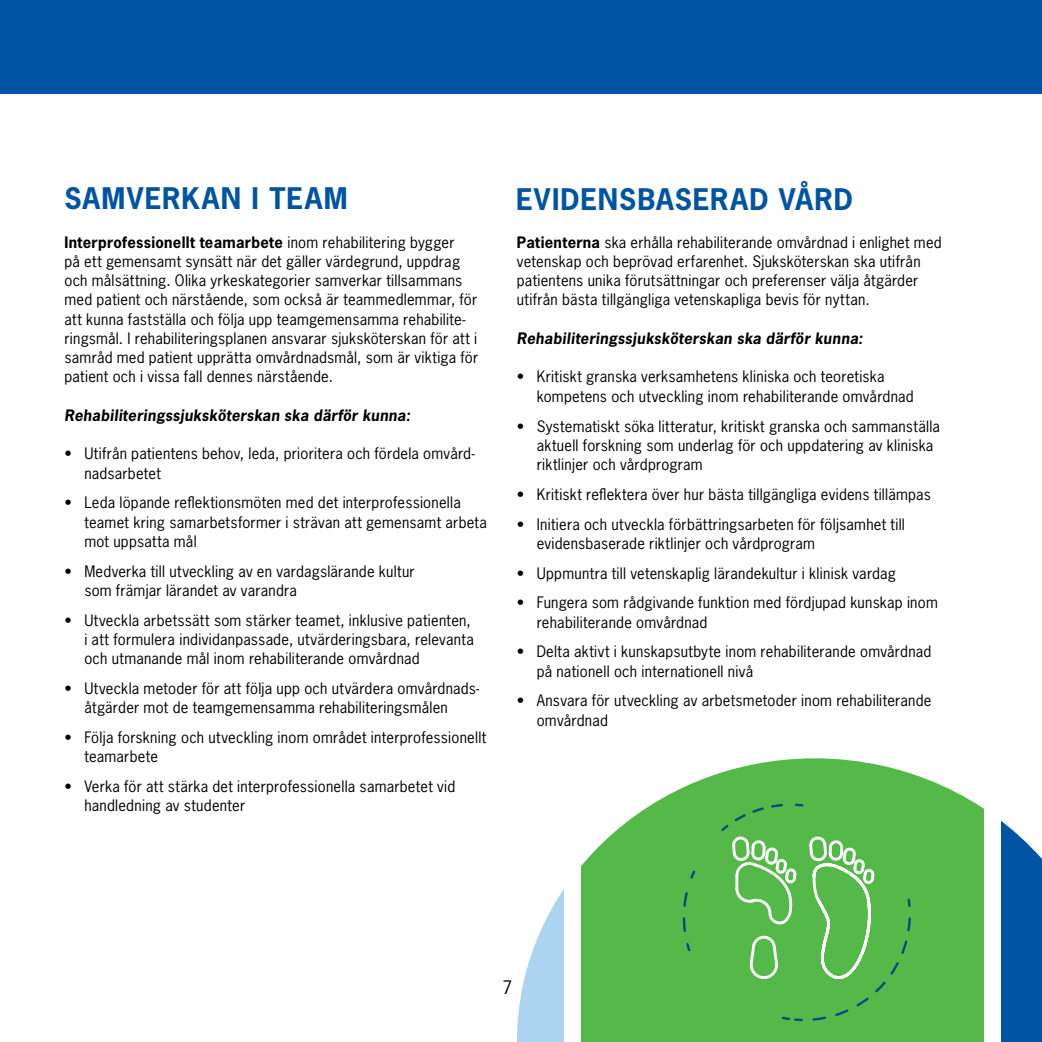
<style>
.page{position:relative;width:1042px;height:1042px;background:#fff}
.page>*{position:absolute;margin:0;border:0;box-sizing:border-box;transform-origin:0 0}
.t1{font:700 28px "News Gothic Std";letter-spacing:.035em;color:#0054a4}
.t2{font:17.5px "News Gothic Std";color:#000}
.t3{font:14.88px/19.2px "News Gothic Std";letter-spacing:.015em;color:#000}
.t4{font:italic 700 14.88px "News Gothic Std";letter-spacing:.02em;color:#000}
.s1{font-weight:700}
</style>
<div class="page">
<div style="left:0;top:0;width:1042px;height:94px;background:#0054a4"></div>
<svg style="left:517px;top:889px;width:47px;height:153px;fill:#acd4f1"></svg>
<svg style="left:1001px;top:821px;width:41px;height:221px;background:#1461ab"></svg>
<svg style="left:581px;top:758px;width:403px;height:284px;fill:#54b948"></svg>
<svg style="left:664px;top:802px;width:248px;height:220px;background:#5cbb52"></svg>
<h1 class="t1" style="left:64px;top:180px;width:285px">SAMVERKAN I TEAM</h1>
<h1 class="t1" style="left:516px;top:181px;width:338px">EVIDENSBASERAD VÅRD</h1>
<p class="t3" style="left:517px;top:232px;width:426px"><span class="s1">Patienterna</span> ska erhålla rehabiliterande omvårdnad i enlighet med vetenskap och beprövad erfarenhet. Sjuksköterskan ska utifrån patientens unika förutsättningar och preferenser välja åtgärder utifrån bästa tillgängliga vetenskapliga bevis för nyttan.</p>
<p class="t4" style="left:517px;top:328px;width:347px">Rehabiliteringssjuksköterskan ska därför kunna:</p>
<p class="t3" style="left:537px;top:367px;width:378px;text-indent:-20px">• Kritiskt granska verksamhetens kliniska och teoretiska kompetens och utveckling inom rehabiliterande omvårdnad</p>
<p class="t3" style="left:537px;top:416px;width:405px;text-indent:-20px">• Systematiskt söka litteratur, kritiskt granska och sammanställa aktuell forskning som underlag för och uppdatering av kliniska riktlinjer och vårdprogram</p>
<p class="t3" style="left:517px;top:484px;width:415px">• Kritiskt reflektera över hur bästa tillgängliga evidens tillämpas</p>
<p class="t3" style="left:537px;top:514px;width:370px;text-indent:-20px">• Initiera och utveckla förbättringsarbeten för följsamhet till evidensbaserade riktlinjer och vårdprogram</p>
<p class="t3" style="left:517px;top:563px;width:381px">• Uppmuntra till vetenskaplig lärandekultur i klinisk vardag</p>
<p class="t3" style="left:537px;top:593px;width:403px;text-indent:-20px">• Fungera som rådgivande funktion med fördjupad kunskap inom rehabiliterande omvårdnad</p>
<p class="t3" style="left:537px;top:642px;width:396px;text-indent:-20px">• Delta aktivt i kunskapsutbyte inom rehabiliterande omvårdnad på nationell och internationell nivå</p>
<p class="t3" style="left:537px;top:691px;width:396px;text-indent:-20px">• Ansvara för utveckling av arbetsmetoder inom rehabiliterande omvårdnad</p>
<p class="t3" style="left:64px;top:232px;width:415px"><span class="s1">Interprofessionellt teamarbete</span> inom rehabilitering bygger<br>på ett gemensamt synsätt när det gäller värdegrund, uppdrag och målsättning. Olika yrkeskategorier samverkar tillsammans med patient och närstående, som också är teammedlemmar, för att kunna fastställa och följa upp teamgemensamma rehabilite&shy;ringsmål. I rehabiliteringsplanen ansvarar sjuksköterskan för att i samråd med patient upprätta omvårdnadsmål, som är viktiga för patient och i vissa fall dennes närstående.</p>
<p class="t4" style="left:64px;top:405px;width:347px">Rehabiliteringssjuksköterskan ska därför kunna:</p>
<p class="t3" style="left:84px;top:444px;width:392px;text-indent:-20px">• Utifrån patientens behov, leda, prioritera och fördela omvård&shy;nadsarbetet</p>
<p class="t3" style="left:84px;top:493px;width:404px;text-indent:-20px">• Leda löpande reflektionsmöten med det interprofessionella teamet kring samarbetsformer i strävan att gemensamt arbeta mot uppsatta mål</p>
<p class="t3" style="left:84px;top:561px;width:332px;text-indent:-20px">• Medverka till utveckling av en vardagslärande kultur som främjar lärandet av varandra</p>
<p class="t3" style="left:84px;top:610px;width:391px;text-indent:-20px">• Utveckla arbetssätt som stärker teamet, inklusive patienten, i att formulera individanpassade, utvärderingsbara, relevanta och utmanande mål inom rehabiliterande omvårdnad</p>
<p class="t3" style="left:84px;top:678px;width:396px;text-indent:-20px">• Utveckla metoder för att följa upp och utvärdera omvårdnads&shy;åtgärder mot de teamgemensamma rehabiliteringsmålen</p>
<p class="t3" style="left:84px;top:727px;width:403px;text-indent:-20px">• Följa forskning och utveckling inom området interprofessionellt teamarbete</p>
<p class="t3" style="left:84px;top:776px;width:372px;text-indent:-20px">• Verka för att stärka det interprofessionella samarbetet vid handledning av studenter</p>
<p class="t2" style="left:502px;top:976px;width:12px">7</p>
</div>
